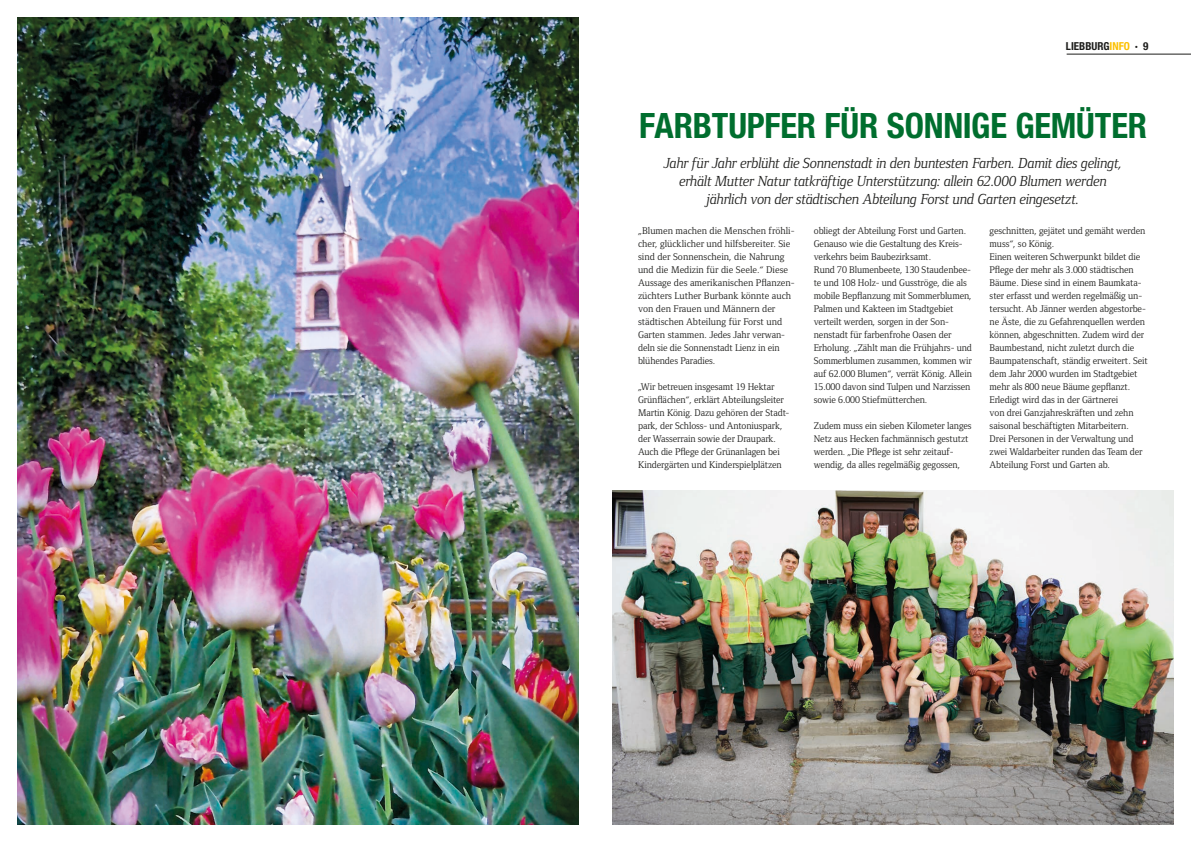
<style>
.page{position:relative;width:1191px;height:842px;background:#fff}
.page>*{position:absolute;margin:0;border:0;box-sizing:border-box;transform-origin:0 0}
.t1{font:700 condensed 35px "Helvetica Neue LT Std";letter-spacing:-.005em;color:#006e2e}
.t2{font:italic 15px/18px "Foundry Form Serif";letter-spacing:-.015em;color:#1d1d1b;text-align:center}
.t3{font:700 condensed 11px "Helvetica Neue LT Std";color:#1d1d1b}
.t4{font:10px/13px "Foundry Form Serif";letter-spacing:-.01em;color:#1d1d1b}
.s1{color:#fcc000}
</style>
<div class="page">
<img style="left:17px;top:17px;width:561px;height:808px">
<img style="left:612px;top:491px;width:562px;height:334px">
<hr style="left:1066px;top:54px;width:125px;height:1px;background:#1d1d1b">
<p class="t3" style="left:1066px;top:40px;width:84px">LIEBBURG<span class="s1">INFO</span> · 9</p>
<h1 class="t1" style="left:639px;top:105px;width:509px">FARBTUPFER FÜR SONNIGE GEMÜTER</h1>
<h2 class="t2" style="left:664px;top:154px;width:460px">Jahr für Jahr erblüht die Sonnenstadt in den buntesten Farben. Damit dies gelingt, erhält Mutter Natur tatkräftige Unterstützung: allein 62.000 Blumen werden jährlich von der städtischen Abteilung Forst und Garten eingesetzt.</h2>
<p class="t4" style="left:638px;top:224px;width:158px">„Blumen machen die Menschen fröhli&shy;cher, glücklicher und hilfsbereiter. Sie sind der Sonnenschein, die Nahrung und die Medizin für die Seele.“ Diese Aussage des amerikanischen Pflanzen&shy;züchters Luther Burbank könnte auch von den Frauen und Männern der städtischen Abteilung für Forst und Garten stammen. Jedes Jahr verwan&shy;deln sie die Sonnenstadt Lienz in ein blühendes Paradies.</p>
<p class="t4" style="left:638px;top:380px;width:153px">„Wir betreuen insgesamt 19 Hektar Grünflächen“, erklärt Abteilungsleiter Martin König. Dazu gehören der Stadt&shy;park, der Schloss- und Antoniuspark, der Wasserrain sowie der Draupark.<br>Auch die Pflege der Grünanlagen bei Kindergärten und Kinderspielplätzen</p>
<p class="t4" style="left:814px;top:224px;width:160px">obliegt der Abteilung Forst und Garten.<br>Genauso wie die Gestaltung des Kreis&shy;verkehrs beim Baubezirksamt.<br>Rund 70 Blumenbeete, 130 Staudenbee&shy;te und 108 Holz- und Gusströge, die als mobile Bepflanzung mit Sommerblumen, Palmen und Kakteen im Stadtgebiet verteilt werden, sorgen in der Son&shy;nenstadt für farbenfrohe Oasen der Erholung. „Zählt man die Frühjahrs- und Sommerblumen zusammen, kommen wir auf 62.000 Blumen“, verrät König. Allein 15.000 davon sind Tulpen und Narzissen sowie 6.000 Stiefmütterchen.</p>
<p class="t4" style="left:814px;top:419px;width:159px">Zudem muss ein sieben Kilometer langes Netz aus Hecken fachmännisch gestutzt werden. „Die Pflege ist sehr zeitauf&shy;wendig, da alles regelmäßig gegossen,</p>
<p class="t4" style="left:989px;top:224px;width:160px">geschnitten, gejätet und gemäht werden muss“, so König.<br>Einen weiteren Schwerpunkt bildet die Pflege der mehr als 3.000 städtischen Bäume. Diese sind in einem Baumkata&shy;ster erfasst und werden regelmäßig un&shy;tersucht. Ab Jänner werden abgestorbe&shy;ne Äste, die zu Gefahrenquellen werden können, abgeschnitten. Zudem wird der Baumbestand, nicht zuletzt durch die Baumpatenschaft, ständig erweitert. Seit dem Jahr 2000 wurden im Stadtgebiet mehr als 800 neue Bäume gepflanzt.<br>Erledigt wird das in der Gärtnerei<br>von drei Ganzjahreskräften und zehn saisonal beschäftigten Mitarbeitern.<br>Drei Personen in der Verwaltung und zwei Waldarbeiter runden das Team der Abteilung Forst und Garten ab.</p>
</div>
